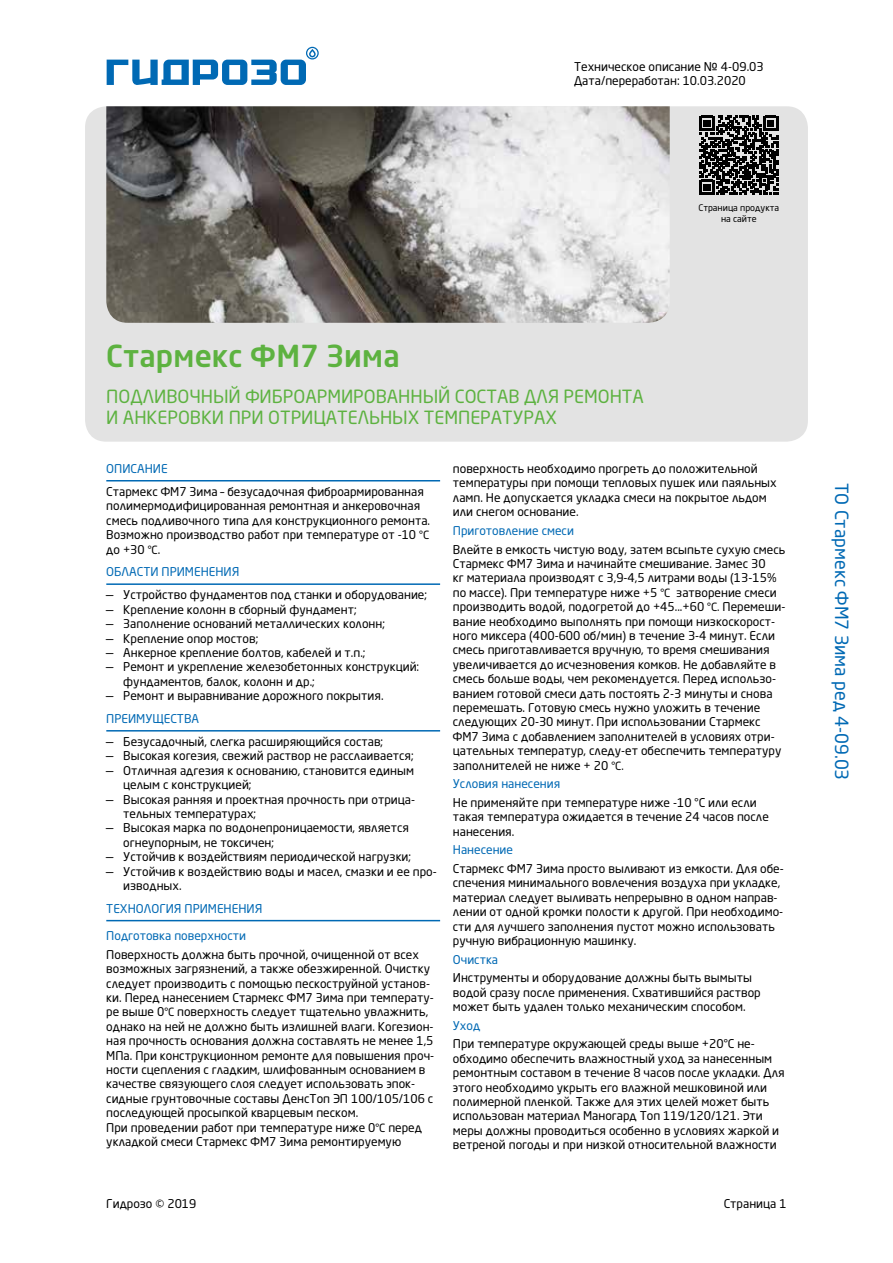
<style>
.page{position:relative;width:893px;height:1263px;background:#fff}
.page>*{position:absolute;margin:0;border:0;box-sizing:border-box;transform-origin:0 0}
.t1{font:500 30px "Neo Sans Pro";color:#5db240}
.t2{font:18px/21.6px "Neo Sans Pro";color:#5db240}
.t3{font:18px "Neo Sans Pro";color:#0069b4}
.t4{font:12px/14.4px "Neo Sans Pro";color:#000}
.t5{font:12px "Neo Sans Pro";color:#0069b4}
.t6{font:9px/10.8px "Neo Sans Pro";color:#000;text-align:center}
.s1{font-size:11.25px}
</style>
<div class="page">
<svg style="left:107px;top:47px;width:212px;height:38px"></svg>
<div style="left:85px;top:106px;width:723px;height:336px;background:#e3e3e3;border-radius:21px"></div>
<svg style="left:699px;top:116px;width:79px;height:78px"></svg>
<hr style="left:106px;top:480px;width:334px;height:1px;background:#0069b4">
<hr style="left:106px;top:583px;width:334px;height:2px;background:#0069b4">
<hr style="left:106px;top:730px;width:334px;height:1px;background:#0069b4">
<hr style="left:106px;top:920px;width:334px;height:1px;background:#0069b4">
<img style="left:106px;top:106px;width:564px;height:217px">
<p class="t4" style="left:574px;top:59px;width:191px">Техническое описание № 4-09.03<br>Дата/переработан: 10.03.2020</p>
<p class="t6" style="left:698px;top:202px;width:82px">Страница продукта на сайте</p>
<h1 class="t1" style="left:106px;top:337px;width:295px">Стармекс ФМ7 Зима</h1>
<h2 class="t2" style="left:106px;top:385px;width:539px">ПОДЛИВОЧНЫЙ ФИБРОАРМИРОВАННЫЙ СОСТАВ ДЛЯ РЕМОНТА<br>И АНКЕРОВКИ ПРИ ОТРИЦАТЕЛЬНЫХ ТЕМПЕРАТУРАХ</h2>
<p class="t5" style="left:106px;top:461px;width:63px">ОПИСАНИЕ</p>
<p class="t4" style="left:106px;top:484px;width:325px">Стармекс ФМ7 Зима – безусадочная фиброармированная полимермодифицированная ремонтная и анкеровочная смесь подливочного типа для конструкционного ремонта.<br>Возможно производство работ при температуре от -10 <span class="s1">°С </span>до +30 <span class="s1">°С</span>.</p>
<p class="t5" style="left:106px;top:565px;width:135px">ОБЛАСТИ ПРИМЕНЕНИЯ</p>
<p class="t4" style="left:106px;top:587px;width:322px">— Устройство фундаментов под станки и оборудование;</p>
<p class="t4" style="left:106px;top:602px;width:252px">— Крепление колонн в сборный фундамент;</p>
<p class="t4" style="left:106px;top:616px;width:280px">— Заполнение оснований металлических колонн;</p>
<p class="t4" style="left:106px;top:631px;width:154px">— Крепление опор мостов;</p>
<p class="t4" style="left:106px;top:645px;width:261px">— Анкерное крепление болтов, кабелей и т.п.;</p>
<p class="t4" style="left:123px;top:659px;width:297px;text-indent:-17px">— Ремонт и укрепление железобетонных конструкций: фундаментов, балок, колонн и др.;</p>
<p class="t4" style="left:106px;top:688px;width:279px">— Ремонт и выравнивание дорожного покрытия.</p>
<p class="t5" style="left:106px;top:711px;width:94px">ПРЕИМУЩЕСТВА</p>
<p class="t4" style="left:106px;top:734px;width:278px">— Безусадочный, слегка расширяющийся состав;</p>
<p class="t4" style="left:106px;top:748px;width:309px">— Высокая когезия, свежий раствор не расслаивается;</p>
<p class="t4" style="left:123px;top:763px;width:292px;text-indent:-17px">— Отличная адгезия к основанию, становится единым целым с конструкцией;</p>
<p class="t4" style="left:123px;top:792px;width:293px;text-indent:-17px">— Высокая ранняя и проектная прочность при отрица&shy;тельных температурах;</p>
<p class="t4" style="left:123px;top:820px;width:287px;text-indent:-17px">— Высокая марка по водонепроницаемости, является огнеупорным, не токсичен;</p>
<p class="t4" style="left:106px;top:849px;width:306px">— Устойчив к воздействиям периодической нагрузки;</p>
<p class="t4" style="left:123px;top:864px;width:315px;text-indent:-17px">— Устойчив к воздействию воды и масел, смазки и ее про&shy;изводных.</p>
<p class="t5" style="left:106px;top:901px;width:158px">ТЕХНОЛОГИЯ ПРИМЕНЕНИЯ</p>
<p class="t5" style="left:106px;top:928px;width:141px">Подготовка поверхности</p>
<p class="t4" style="left:106px;top:947px;width:329px">Поверхность должна быть прочной, очищенной от всех возможных загрязнений, а также обезжиренной. Очистку следует производить с помощью пескоструйной установ&shy;ки. Перед нанесением Стармекс ФМ7 Зима при температу&shy;ре выше 0<span class="s1">°С</span> поверхность следует тщательно увлажнить, однако на ней не должно быть излишней влаги. Когезион&shy;ная прочность основания должна составлять не менее 1,5<br>МПа. При конструкционном ремонте для повышения проч&shy;ности сцепления с гладким, шлифованным основанием в качестве связующего слоя следует использовать эпок&shy;сидные грунтовочные составы ДенсТоп ЭП 100/105/106 с последующей просыпкой кварцевым песком.<br>При проведении работ при температуре ниже 0<span class="s1">°С</span> перед укладкой смеси Стармекс ФМ7 Зима ремонтируемую</p>
<p class="t4" style="left:453px;top:461px;width:325px">поверхность необходимо прогреть до положительной температуры при помощи тепловых пушек или паяльных ламп. Не допускается укладка смеси на покрытое льдом или снегом основание.</p>
<p class="t5" style="left:453px;top:523px;width:123px">Приготовление смеси</p>
<p class="t4" style="left:453px;top:542px;width:334px">Влейте в емкость чистую воду, затем всыпьте сухую смесь Стармекс ФМ7 Зима и начинайте смешивание. Замес 30<br>кг материала производят с 3,9-4,5 литрами воды (13-15% по массе). При температуре ниже +5 <span class="s1">°С</span> затворение смеси производить водой, подогретой до +45...+60 <span class="s1">°С.</span> Перемеши&shy;вание необходимо выполнять при помощи низкоскорост&shy;ного миксера (400-600 об/мин) в течение 3-4 минут. Если смесь приготавливается вручную, то время смешивания увеличивается до исчезновения комков. Не добавляйте в смесь больше воды, чем рекомендуется. Перед использо&shy;ванием готовой смеси дать постоять 2-3 минуты и снова перемешать. Готовую смесь нужно уложить в течение следующих 20-30 минут. При использовании Стармекс ФМ7 Зима с добавлением заполнителей в условиях отри&shy;цательных температур, следу-ет обеспечить температуру заполнителей не ниже + 20 <span class="s1">°С.</span></p>
<p class="t5" style="left:453px;top:776px;width:109px">Условия нанесения</p>
<p class="t4" style="left:453px;top:795px;width:318px">Не применяйте при температуре ниже -10 °С или если такая температура ожидается в течение 24 часов после нанесения.</p>
<p class="t5" style="left:453px;top:842px;width:62px">Нанесение</p>
<p class="t4" style="left:453px;top:861px;width:332px">Стармекс ФМ7 Зима просто выливают из емкости. Для обе&shy;спечения минимального вовлечения воздуха при укладке, материал следует выливать непрерывно в одном направ&shy;лении от одной кромки полости к другой. При необходимо&shy;сти для лучшего заполнения пустот можно использовать ручную вибрационную машинку.</p>
<p class="t5" style="left:453px;top:952px;width:47px">Очистка</p>
<p class="t4" style="left:453px;top:970px;width:309px">Инструменты и оборудование должны быть вымыты водой сразу после применения. Схватившийся раствор может быть удален только механическим способом.</p>
<p class="t5" style="left:453px;top:1018px;width:29px">Уход</p>
<p class="t4" style="left:453px;top:1036px;width:333px">При температуре окружающей среды выше +20°С не&shy;обходимо обеспечить влажностный уход за нанесенным ремонтным составом в течение 8 часов после укладки. Для этого необходимо укрыть его влажной мешковиной или полимерной пленкой. Также для этих целей может быть использован материал Маногард Топ 119/120/121. Эти меры должны проводиться особенно в условиях жаркой и ветреной погоды и при низкой относительной влажности</p>
<p class="t4" style="left:106px;top:1196px;width:92px">Гидрозо © 2019</p>
<p class="t4" style="left:724px;top:1196px;width:64px">Страница 1</p>
<h2 class="t3" style="left:853px;top:483px;width:299px;rotate:90deg">ТО Стармекс ФМ7 Зима ред 4-09.03</h2>
</div>
